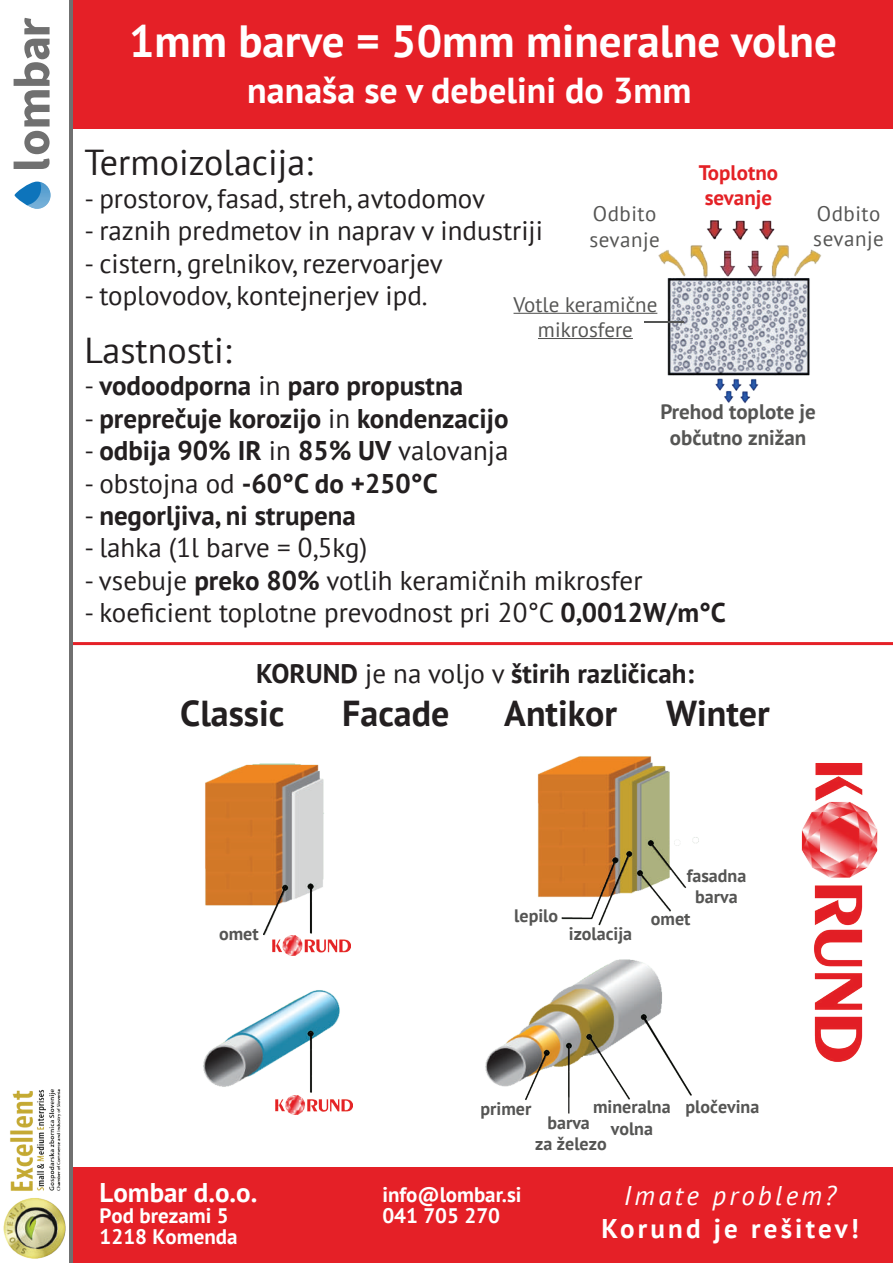
<style>
.page{position:relative;width:893px;height:1263px;background:#fff}
.page>*{position:absolute;margin:0;border:0;box-sizing:border-box;transform-origin:0 0}
.t1{font:700 45px "PT Sans";color:#fff}
.t2{font:700 36px "PT Sans";color:#231f20}
.t3{font:36px "PT Sans";color:#231f20}
.t4{font:700 36px "PT Sans";color:#fff}
.t5{font:27px "PT Sans";color:#231f20}
.t6{font:700 27px "PT Sans";color:#231f20}
.t7{font:700 27px "PT Sans";letter-spacing:.12em;color:#fff}
.t8{font:italic 27px "PT Sans";letter-spacing:.12em;color:#fff}
.t9{font:700 21px/21px "PT Sans";color:#fff}
.t10{font:700 21px/25.2px "PT Sans";color:#555554;text-align:center}
.t11{font:21px/25.2px "PT Sans";letter-spacing:.025em;color:#555554}
.t12{font:21px/25.2px "PT Sans";letter-spacing:.005em;color:#555554;text-align:center}
.t13{font:700 21px/25.2px "PT Sans";color:#e42126}
.t14{font:700 18px/21.6px "PT Sans";color:#555554;text-align:center}
.s1{font-weight:400}
.s2{font-weight:700}
</style>
<div class="page">
<div style="left:73px;top:1167px;width:820px;height:96px;background:#e52027"></div>
<div style="left:73px;top:0;width:820px;height:128px;background:#e52027"></div>
<hr style="left:73px;top:642px;width:820px;height:3px;background:#e52027">
<hr style="left:69px;top:0;width:4px;height:1263px;background:#707070">
<svg style="left:14px;top:18px;width:36px;height:151px"></svg>
<svg style="left:15px;top:182px;width:36px;height:27px"></svg>
<svg style="left:27px;top:182px;width:24px;height:27px"></svg>
<img style="left:830px;top:763px;width:48px;height:299px">
<img style="left:658px;top:221px;width:163px;height:183px">
<hr style="left:644px;top:321px;width:40px;height:2px;background:#545554">
<hr style="left:513px;top:313px;width:144px;height:1px;background:#555554">
<hr style="left:538px;top:338px;width:95px;height:1px;background:#555554">
<img style="left:203px;top:756px;width:627px;height:340px">
<img style="left:263px;top:843px;width:428px;height:271px">
<img style="left:275px;top:1095px;width:78px;height:20px">
<img style="left:273px;top:935px;width:77px;height:20px">
<img style="left:3px;top:1090px;width:62px;height:168px">
<h1 class="t1" style="left:129px;top:11px;width:709px">1mm barve = 50mm mineralne volne</h1>
<h2 class="t4" style="left:247px;top:66px;width:446px">nanaša se v debelini do 3mm</h2>
<h2 class="t3" style="left:85px;top:140px;width:230px">Termoizolacija:</h2>
<p class="t5" style="left:85px;top:181px;width:402px">- prostorov, fasad, streh, avtodomov</p>
<p class="t5" style="left:85px;top:213px;width:460px">- raznih predmetov in naprav v industriji</p>
<p class="t5" style="left:85px;top:246px;width:360px">- cistern, grelnikov, rezervoarjev</p>
<p class="t5" style="left:85px;top:278px;width:345px">- toplovodov, kontejnerjev ipd.</p>
<h2 class="t3" style="left:85px;top:327px;width:148px">Lastnosti:</h2>
<p class="t6" style="left:85px;top:368px;width:380px"><span class="s1">-</span> vodoodporna <span class="s1">in</span> paro propustna</p>
<p class="t6" style="left:85px;top:400px;width:425px"><span class="s1">-</span> preprečuje korozijo <span class="s1">in</span> kondenzacijo</p>
<p class="t6" style="left:85px;top:433px;width:425px"><span class="s1">-</span> odbija 90% IR <span class="s1">in</span> 85% UV <span class="s1">valovanja</span></p>
<p class="t6" style="left:85px;top:465px;width:355px"><span class="s1">- obstojna od</span> -60°C do +250°C</p>
<p class="t6" style="left:85px;top:497px;width:273px"><span class="s1">-</span> negorljiva, ni strupena</p>
<p class="t5" style="left:85px;top:530px;width:284px">- lahka (1l barve = 0,5kg)</p>
<p class="t5" style="left:85px;top:563px;width:559px">- vsebuje <span class="s2">preko 80%</span> votlih keramičnih mikrosfer</p>
<p class="t5" style="left:85px;top:595px;width:643px">- koeficient toplotne prevodnost pri 20°C <span class="s2">0,0012W/m°C</span></p>
<p class="t6" style="left:256px;top:655px;width:439px">KORUND <span class="s1">je na voljo v</span> štirih različicah:</p>
<h2 class="t2" style="left:180px;top:689px;width:106px">Classic</h2>
<h2 class="t2" style="left:342px;top:689px;width:109px">Facade</h2>
<h2 class="t2" style="left:504px;top:689px;width:114px">Antikor</h2>
<h2 class="t2" style="left:666px;top:689px;width:105px">Winter</h2>
<p class="t13" style="left:699px;top:160px;width:81px">Toplotno sevanje</p>
<p class="t11" style="left:589px;top:201px;width:72px">Odbito sevanje</p>
<p class="t11" style="left:813px;top:200px;width:72px">Odbito sevanje</p>
<p class="t12" style="left:513px;top:291px;width:145px">Votle keramične mikrosfere</p>
<p class="t10" style="left:660px;top:399px;width:157px">Prehod toplote je občutno znižan</p>
<p class="t14" style="left:219px;top:922px;width:41px">omet</p>
<p class="t7" style="left:100px;top:1174px;width:159px">Lombar d.o.o.</p>
<p class="t9" style="left:100px;top:1204px;width:139px">Pod brezami 5<br>1218 Komenda</p>
<p class="t14" style="left:514px;top:904px;width:45px">lepilo</p>
<p class="t14" style="left:569px;top:923px;width:65px">izolacija</p>
<p class="t14" style="left:687px;top:864px;width:61px">fasadna barva</p>
<p class="t14" style="left:651px;top:908px;width:41px">omet</p>
<p class="t14" style="left:480px;top:1097px;width:52px">primer</p>
<p class="t14" style="left:685px;top:1096px;width:75px">pločevina</p>
<p class="t14" style="left:535px;top:1111px;width:73px">barva<br>za železo</p>
<p class="t14" style="left:593px;top:1095px;width:79px">mineralna volna</p>
<p class="t9" style="left:382px;top:1184px;width:141px">info@lombar.si<br>041 705 270</p>
<p class="t8" style="left:624px;top:1178px;width:214px">Imate problem?</p>
<p class="t7" style="left:601px;top:1210px;width:259px">Korund je rešitev!</p>
</div>
